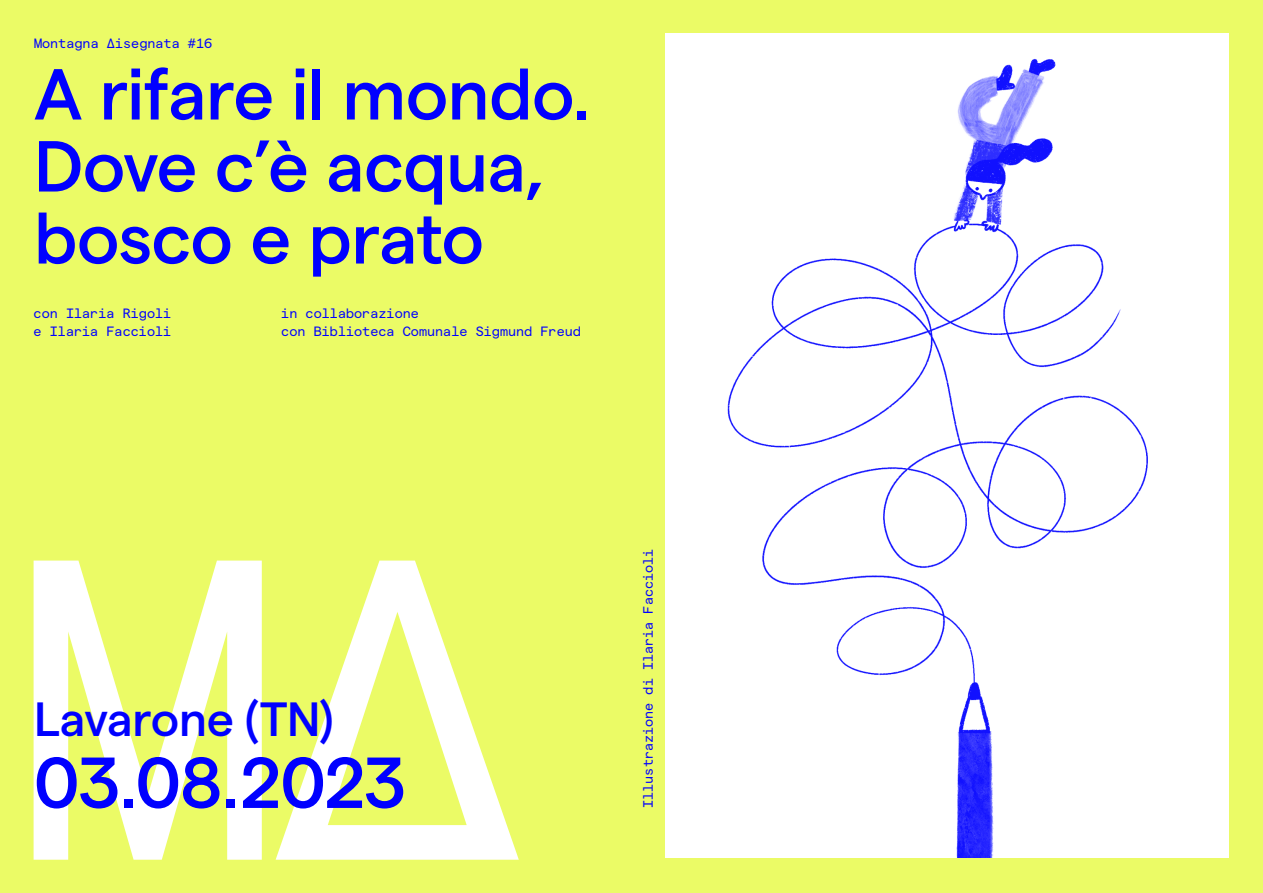
<style>
.page{position:relative;width:1263px;height:893px;background:#ebfb66}
.page>*{position:absolute;margin:0;border:0;box-sizing:border-box;transform-origin:0 0}
.t1{font:500 72px/72px "Matter SQ";letter-spacing:-.01em;color:#00f}
.t2{font:500 48px "Matter SQ";letter-spacing:-.01em;color:#00f}
.t3{font:13.5px/18px "Matter SQ Mono";color:#00f}
</style>
<div class="page">
<svg style="left:34px;top:561px;width:485px;height:299px"></svg>
<div style="left:665px;top:33px;width:564px;height:825px;background:#fff"></div>
<p class="t3" style="left:34px;top:33px;width:180px">Montagna ∆isegnata #16</p>
<h1 class="t1" style="left:34px;top:52px;width:558px">A rifare il mondo.<br>Dove c’è acqua, bosco e prato</h1>
<p class="t3" style="left:281px;top:303px;width:301px">in collaborazione<br>con Biblioteca Comunale Sigmund Freud</p>
<p class="t3" style="left:34px;top:303px;width:139px">con Ilaria Rigoli e Ilaria Faccioli</p>
<h2 class="t2" style="left:34px;top:684px;width:301px">Lavarone (TN)</h2>
<h1 class="t1" style="left:34px;top:740px;width:373px">03.08.2023</h1>
<p class="t3" style="left:638px;top:808px;width:261px;rotate:-90deg">Illustrazione di Ilaria Faccioli</p>
</div>
